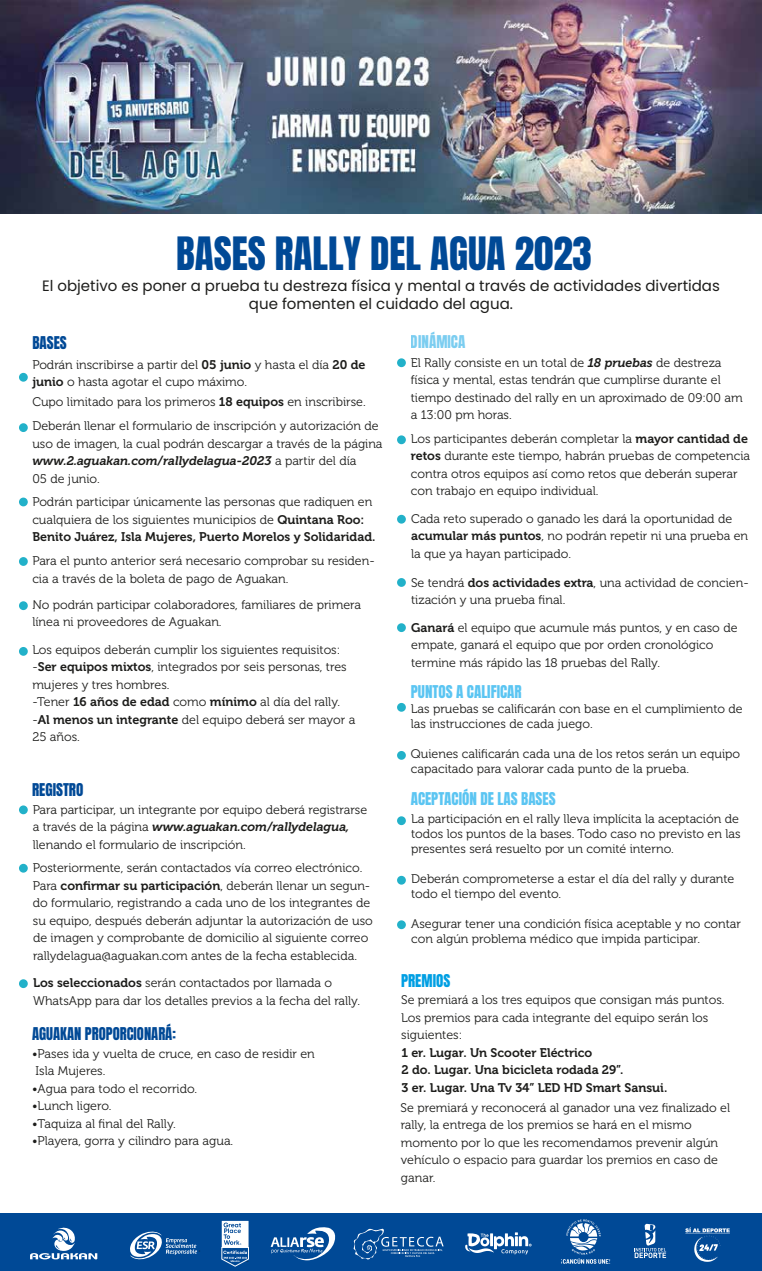
<style>
.page{position:relative;width:762px;height:1271px;background:#fff}
.page>*{position:absolute;margin:0;border:0;box-sizing:border-box;transform-origin:0 0}
.t1{font:39.12px "Anton";color:#004996}
.t2{font:15px/18px "Poppins";color:#1d1d1b;text-align:center}
.t3{font:15px "Anton";color:#5bc5f2}
.t4{font:15px "Anton";color:#004996}
.t5{font:15px "Anton";color:#009fe3}
.t6{font:12.5px/17.5px "Museo 300";color:#1d1d1b}
.t7{font:12.5px/15px "Museo 300";color:#1d1d1b}
.t8{font:12.5px/17.5px "Museo 700";color:#1d1d1b}
.t9{font:italic 12.5px "Museo 700";color:#1d1d1b}
.s1{font-family:"Museo 700"}
.s2{font-family:"Museo 300";font-style:normal}
.s3{font-family:"Museo 700";font-style:italic}
</style>
<div class="page">
<div style="left:19px;top:373px;width:9px;height:9px;background:#22b1c9;border-radius:50%"></div>
<div style="left:19px;top:423px;width:9px;height:9px;background:#22b1c9;border-radius:50%"></div>
<div style="left:19px;top:498px;width:9px;height:8px;background:#22b1c9;border-radius:50%"></div>
<div style="left:19px;top:557px;width:9px;height:9px;background:#22b1c9;border-radius:50%"></div>
<div style="left:19px;top:601px;width:9px;height:9px;background:#22b1c9;border-radius:50%"></div>
<div style="left:19px;top:647px;width:9px;height:9px;background:#22b1c9;border-radius:50%"></div>
<div style="left:397px;top:358px;width:9px;height:9px;background:#22b1c9;border-radius:50%"></div>
<div style="left:397px;top:435px;width:9px;height:9px;background:#22b1c9;border-radius:50%"></div>
<div style="left:397px;top:515px;width:9px;height:9px;background:#22b1c9;border-radius:50%"></div>
<div style="left:397px;top:578px;width:9px;height:9px;background:#22b1c9;border-radius:50%"></div>
<div style="left:397px;top:623px;width:9px;height:9px;background:#22b1c9;border-radius:50%"></div>
<div style="left:397px;top:703px;width:9px;height:9px;background:#22b1c9;border-radius:50%"></div>
<div style="left:397px;top:751px;width:9px;height:9px;background:#22b1c9;border-radius:50%"></div>
<div style="left:397px;top:816px;width:9px;height:9px;background:#22b1c9;border-radius:50%"></div>
<div style="left:397px;top:876px;width:9px;height:9px;background:#22b1c9;border-radius:50%"></div>
<div style="left:397px;top:920px;width:9px;height:9px;background:#22b1c9;border-radius:50%"></div>
<div style="left:19px;top:805px;width:9px;height:9px;background:#22b1c9;border-radius:50%"></div>
<div style="left:19px;top:864px;width:9px;height:9px;background:#22b1c9;border-radius:50%"></div>
<div style="left:19px;top:979px;width:9px;height:9px;background:#22b1c9;border-radius:50%"></div>
<div style="left:1px;top:1213px;width:761px;height:58px;background:#004996"></div>
<img style="left:0;top:1px;width:762px;height:212px">
<svg style="left:271px;top:1227px;width:65px;height:33px"></svg>
<svg style="left:130px;top:1231px;width:70px;height:29px"></svg>
<svg style="left:353px;top:1228px;width:91px;height:32px"></svg>
<svg style="left:465px;top:1232px;width:66px;height:22px"></svg>
<svg style="left:30px;top:1227px;width:67px;height:32px"></svg>
<svg style="left:685px;top:1227px;width:45px;height:35px"></svg>
<svg style="left:634px;top:1224px;width:32px;height:34px"></svg>
<svg style="left:222px;top:1221px;width:27px;height:45px"></svg>
<svg style="left:561px;top:1219px;width:49px;height:45px"></svg>
<h1 class="t1" style="left:176px;top:233px;width:417px">BASES RALLY DEL AGUA 2023</h1>
<p class="t2" style="left:42px;top:277px;width:679px">El objetivo es poner a prueba tu destreza física y mental a través de actividades divertidas que fomenten el cuidado del agua.</p>
<p class="t4" style="left:32px;top:335px;width:36px">BASES</p>
<p class="t6" style="left:32px;top:356px;width:335px">Podrán inscribirse a partir del <span class="s1">05 junio</span> y hasta el día <span class="s1">20 de junio</span> o hasta agotar el cupo máximo.</p>
<p class="t6" style="left:32px;top:390px;width:348px;line-height:23.8px">Cupo limitado para los primeros <span class="s1">18 equipos</span> en inscribirse.<br>Deberán llenar el formulario de inscripción y autorización de</p>
<p class="t6" style="left:32px;top:435px;width:352px">uso de imagen, la cual podrán descargar a través de la página</p>
<p class="t9" style="left:32px;top:454px;width:326px">www.2.aguakan.com/rallydelagua-2023 <span class="s2">a partir del día</span></p>
<p class="t6" style="left:32px;top:467px;width:341px;line-height:23.8px">05 de junio.<br>Podrán participar únicamente las personas que radiquen en</p>
<p class="t6" style="left:32px;top:511px;width:333px">cualquiera de los siguientes municipios de <span class="s1">Quintana Roo:</span></p>
<p class="t8" style="left:32px;top:528px;width:345px">Benito Juárez, Isla Mujeres, Puerto Morelos y Solidaridad.</p>
<p class="t6" style="left:32px;top:552px;width:344px">Para el punto anterior será necesario comprobar su residen&shy;cia a través de la boleta de pago de Aguakan.</p>
<p class="t6" style="left:32px;top:596px;width:330px">No podrán participar colaboradores, familiares de primera línea ni proveedores de Aguakan.</p>
<p class="t6" style="left:32px;top:641px;width:325px">Los equipos deberán cumplir los siguientes requisitos: -<span class="s1">Ser equipos mixtos</span>, integrados por seis personas, tres mujeres y tres hombres.<br>-Tener <span class="s1">16 años de edad</span> como <span class="s1">mínimo</span> al día del rally. -<span class="s1">Al menos un integrante</span> del equipo deberá ser mayor a 25 años.</p>
<p class="t4" style="left:32px;top:782px;width:53px">REGISTRO</p>
<p class="t6" style="left:33px;top:801px;width:336px">Para participar, un integrante por equipo deberá registrarse</p>
<p class="t9" style="left:33px;top:820px;width:318px"><span class="s2">a través de la página</span> www.aguakan.com/rallydelagua,</p>
<p class="t6" style="left:33px;top:833px;width:331px;line-height:23.8px">llenando el formulario de inscripción.<br>Posteriormente, serán contactados vía correo electrónico.</p>
<p class="t6" style="left:33px;top:877px;width:341px">Para <span class="s1">confirmar su participación</span>, deberán llenar un segun&shy;do formulario, registrando a cada uno de los integrantes de su equipo, después deberán adjuntar la autorización de uso de imagen y comprobante de domicilio al siguiente correo rallydelagua@aguakan.com antes de la fecha establecida.</p>
<p class="t6" style="left:33px;top:975px;width:328px"><span class="s1">Los seleccionados</span> serán contactados por llamada o<br>WhatsApp para dar los detalles previos a la fecha del rally.</p>
<p class="t4" style="left:32px;top:1026px;width:145px">AGUAKAN PROPORCIONARÁ:</p>
<p class="t6" style="left:32px;top:1045px;width:284px">•Pases ida y vuelta de cruce, en caso de residir en<br>Isla Mujeres.</p>
<p class="t6" style="left:32px;top:1080px;width:167px">•Agua para todo el recorrido.</p>
<p class="t6" style="left:32px;top:1097px;width:81px">•Lunch ligero.</p>
<p class="t6" style="left:32px;top:1115px;width:145px">•Taquiza al final del Rally.</p>
<p class="t6" style="left:32px;top:1132px;width:203px">•Playera, gorra y cilindro para agua.</p>
<p class="t5" style="left:411px;top:334px;width:56px">DINÁMICA</p>
<p class="t6" style="left:411px;top:354px;width:333px">El Rally consiste en un total de <span class="s3">18 pruebas</span> de destreza física y mental, estas tendrán que cumplirse durante el tiempo destinado del rally en un aproximado de 09:00 am a 13:00 pm horas.</p>
<p class="t6" style="left:411px;top:430px;width:341px">Los participantes deberán completar la <span class="s1">mayor cantidad de retos</span> durante este tiempo, habrán pruebas de competencia contra otros equipos así como retos que deberán superar con trabajo en equipo individual.</p>
<p class="t6" style="left:411px;top:510px;width:339px">Cada reto superado o ganado les dará la oportunidad de <span class="s1">acumular más puntos</span>, no podrán repetir ni una prueba en la que ya hayan participado.</p>
<p class="t6" style="left:411px;top:574px;width:339px">Se tendrá <span class="s1">dos actividades extra</span>, una actividad de concien&shy;tización y una prueba final.</p>
<p class="t6" style="left:411px;top:619px;width:328px"><span class="s1">Ganará</span> el equipo que acumule más puntos, y en caso de empate, ganará el equipo que por orden cronológico termine más rápido las 18 pruebas del Rally.</p>
<p class="t3" style="left:411px;top:684px;width:112px">PUNTOS A CALIFICAR</p>
<p class="t6" style="left:411px;top:702px;width:333px;line-height:15px">Las pruebas se calificarán con base en el cumplimiento de las instrucciones de cada juego.</p>
<p class="t6" style="left:411px;top:747px;width:331px;line-height:15px">Quienes calificarán cada una de los retos serán un equipo capacitado para valorar cada punto de la prueba.</p>
<p class="t7" style="left:411px;top:812px;width:331px">La participación en el rally lleva implícita la aceptación de todos los puntos de la bases. Todo caso no previsto en las presentes será resuelto por un comité interno.</p>
<p class="t7" style="left:411px;top:872px;width:325px">Deberán comprometerse a estar el día del rally y durante todo el tiempo del evento.</p>
<p class="t7" style="left:411px;top:917px;width:331px">Asegurar tener una condición física aceptable y no contar con algún problema médico que impida participar.</p>
<p class="t5" style="left:401px;top:973px;width:51px">PREMIOS</p>
<p class="t6" style="left:401px;top:992px;width:325px">Se premiará a los tres equipos que consigan más puntos.<br>Los premios para cada integrante del equipo serán los siguientes:</p>
<p class="t8" style="left:401px;top:1044px;width:267px">1 er. Lugar. Un Scooter Eléctrico<br>2 do. Lugar. Una bicicleta rodada 29”.<br>3 er. Lugar. Una Tv 34” LED HD Smart Sansui.</p>
<p class="t6" style="left:400px;top:1099px;width:331px">Se premiará y reconocerá al ganador una vez finalizado el rally, la entrega de los premios se hará en el mismo momento por lo que les recomendamos prevenir algún vehículo o espacio para guardar los premios en caso de ganar.</p>
<p class="t3" style="left:411px;top:791px;width:146px">ACEPTACIÓN DE LAS BASES</p>
</div>
